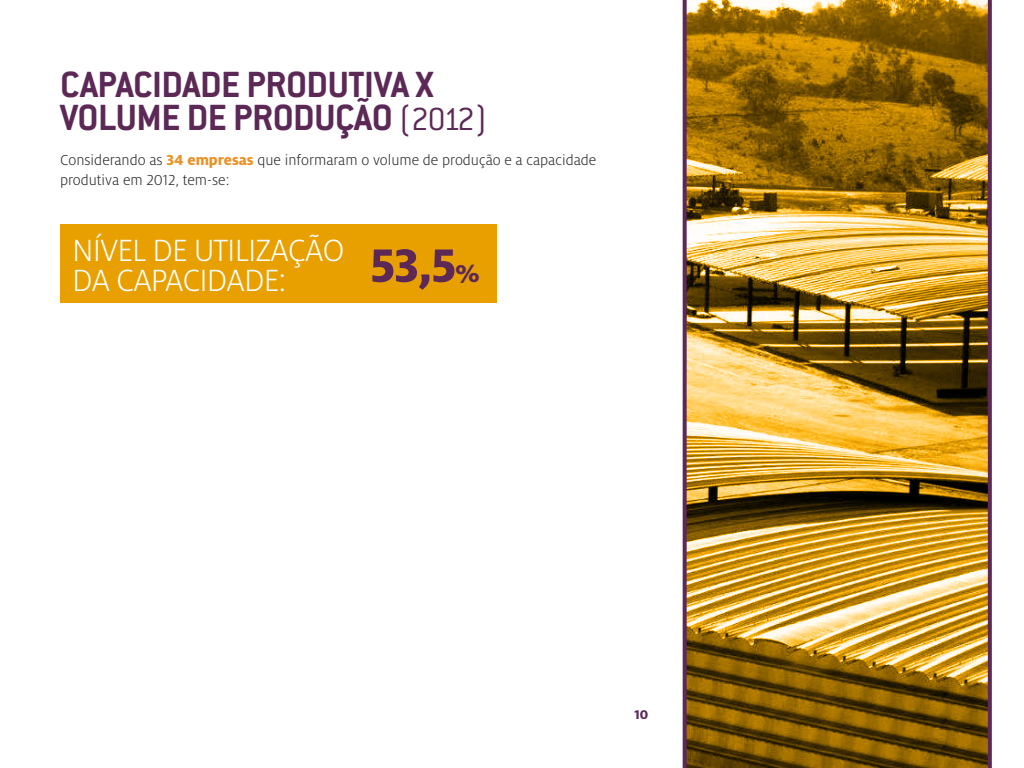
<style>
.page{position:relative;width:1024px;height:768px;background:#fff}
.page>*{position:absolute;margin:0;border:0;box-sizing:border-box;transform-origin:0 0}
.t1{font:800 52px "Milo OT";color:#5c2957}
.t2{font:700 40px/33px "Conduit ITC";letter-spacing:-.01em;color:#5c2957}
.t3{font:300 34px/30px "Milo OT";letter-spacing:-.03em;color:#fff}
.t4{font:300 16px/20px "Milo OT";color:#262626}
.t5{font:800 14px "Milo OT";color:#5c2957}
.s1{font-family:"Conduit ITC Light";font-weight:400;font-size:35px}
.s2{font-weight:800;color:#eb9126}
.s3{font-size:27px}
</style>
<div class="page">
<svg style="left:687px;top:0;width:301px;height:768px;background:#ac8429"></svg>
<svg style="left:988px;top:0;width:4px;height:768px;background:#62305d"></svg>
<svg style="left:683px;top:0;width:4px;height:768px;background:#633154"></svg>
<div style="left:60px;top:225px;width:436px;height:78px;background:#e8a000"></div>
<h2 class="t2" style="left:60px;top:67px;width:430px">CAPACIDADE PRODUTIVA X<br>VOLUME DE PRODUÇÃO <span class="s1">(2012)</span></h2>
<p class="t4" style="left:60px;top:150px;width:538px">Considerando as <span class="s2">34 empresas</span> que informaram o volume de produção e a capacidade produtiva em 2012, tem-se:</p>
<h3 class="t3" style="left:72px;top:236px;width:274px">NÍVEL DE UTILIZAÇÃO<br>DA CAPACIDADE:</h3>
<h1 class="t1" style="left:370px;top:236px;width:111px">53,5<span class="s3">%</span></h1>
<p class="t5" style="left:635px;top:707px;width:15px">10</p>
</div>
